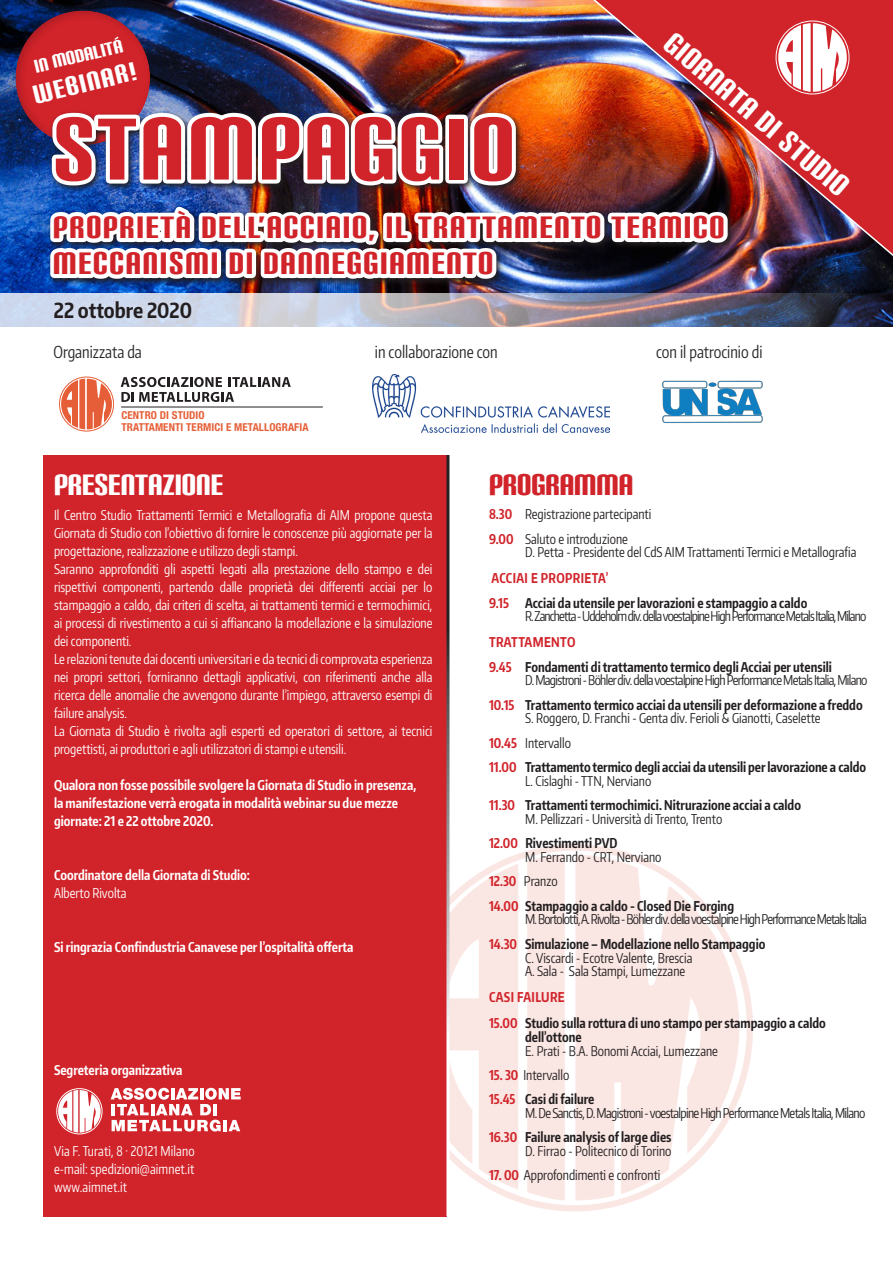
<style>
.page{position:relative;width:893px;height:1263px;background:#fff}
.page>*{position:absolute;margin:0;border:0;box-sizing:border-box;transform-origin:0 0}
.t1{font:85.5px "Carbon Bl";letter-spacing:.05em;color:#d1232a}
.t2{font:30px/36px "Carbon Bl";letter-spacing:.06em;color:#d1232a}
.t3{font:28.5px "Carbon Bl";color:#fff}
.t4{font:28.5px "Carbon Bl";color:#d1232a}
.t5{font:25.35px "Carbon Bl";color:#fff}
.t6{font:700 20.85px "Encode Sans Compressed";color:#231f20}
.t7{font:18px "Carbon Bl";color:#fff}
.t8{font:16.5px "Encode Sans Compressed";color:#282526;scale:.95 1}
.t9{font:13.5px/18px "Encode Sans Compressed";color:#fff;text-align:justify;scale:.95 1}
.t10{font:700 13.5px/13.8px "Encode Sans Compressed";color:#231f20;scale:.95 1}
.t11{font:13.5px "Encode Sans Compressed";letter-spacing:-.005em;color:#231f20;scale:.95 1}
.t12{font:700 13.5px/18px "Encode Sans Compressed";color:#fff;scale:.95 1}
.t13{font:13.5px "Encode Sans Compressed";letter-spacing:-.05em;color:#231f20;scale:.95 1}
.t14{font:13.5px "Encode Sans Compressed";letter-spacing:-.06em;color:#231f20;scale:.95 1}
.t15{font:13.5px "Encode Sans Compressed";letter-spacing:-.065em;color:#231f20;scale:.95 1}
.t16{font:700 13.5px "Encode Sans Compressed";letter-spacing:.03em;color:#d1232a;scale:.95 1}
.t17{font:700 condensed 10.95px/12.1px "Helvetica Neue LT Std";letter-spacing:.01em;color:#e65f37}
.s1{font-weight:400}
.s2{font-weight:700;color:#d1232a}
.s3{color:#d1232a}
</style>
<div class="page">
<img style="left:394px;top:842px;width:359px;height:375px">
<div style="left:43px;top:455px;width:403px;height:761px;background:#d1232a"></div>
<hr style="left:446px;top:455px;width:3px;height:761px;background:#fff">
<img style="left:0;top:0;width:893px;height:293px">
<img style="left:588px;top:0;width:305px;height:261px">
<svg style="left:121px;top:377px;width:170px;height:25px"></svg>
<svg style="left:61px;top:379px;width:51px;height:50px"></svg>
<div style="left:59px;top:377px;width:55px;height:54px;border:1px solid #e65e37;border-radius:50%"></div>
<hr style="left:121px;top:407px;width:202px;height:1px;background:#231f20">
<img style="left:54px;top:288px;width:463px;height:5px">
<img style="left:0;top:293px;width:893px;height:33px">
<div style="left:45px;top:291px;width:156px;height:36px;background:#fff;opacity:.3"></div>
<img style="left:372px;top:374px;width:237px;height:58px">
<img style="left:662px;top:380px;width:101px;height:43px">
<img style="left:47px;top:111px;width:689px;height:177px">
<img style="left:0;top:0;width:447px;height:191px">
<div style="left:445px;top:115px;width:23px;height:69px;border:8px solid #fff"></div>
<img style="left:464px;top:108px;width:58px;height:83px">
<img style="left:0;top:200px;width:734px;height:85px">
<svg style="left:111px;top:1088px;width:130px;height:43px"></svg>
<svg style="left:58px;top:1090px;width:43px;height:42px;background:#f1bec0"></svg>
<div style="left:57px;top:1088px;width:45px;height:46px;border:1px solid #fff;border-radius:50%"></div>
<h3 class="t3" style="left:678px;top:28px;width:233px;rotate:40deg">GIORNATA DI STUDIO</h3>
<h3 class="t7" style="left:32px;top:56px;width:92px;rotate:-13deg">IN MODALITÁ</h3>
<h3 class="t5" style="left:30px;top:82px;width:107px;rotate:-14deg">WEBINAR!</h3>
<h1 class="t1" style="left:53px;top:101px;width:463px">STAMPAGGIO</h1>
<h2 class="t2" style="left:53px;top:209px;width:673px">PROPRIETÀ DELL’ACCIAIO, IL TRATTAMENTO TERMICO<br>MECCANISMI DI DANNEGGIAMENTO</h2>
<h3 class="t6" style="left:54px;top:296px;width:140px">22 ottobre 2020</h3>
<p class="t8" style="left:54px;top:341px;width:95px">Organizzata da</p>
<p class="t17" style="left:121px;top:409px;width:189px">CENTRO DI STUDIO<br>TRATTAMENTI TERMICI E METALLOGRAFIA</p>
<p class="t8" style="left:375px;top:341px;width:131px">in collaborazione con</p>
<p class="t8" style="left:656px;top:341px;width:113px">con il patrocinio di</p>
<p class="t3" style="left:54px;top:469px;width:171px">PRESENTAZIONE</p>
<p class="t9" style="left:54px;top:505px;width:400px">Il Centro Studio Trattamenti Termici e Metallografia di AIM propone questa Giornata di Studio con l’obiettivo di fornire le conoscenze più aggiornate per la progettazione, realizzazione e utilizzo degli stampi.</p>
<p class="t9" style="left:54px;top:559px;width:400px">Saranno approfonditi gli aspetti legati alla prestazione dello stampo e dei rispettivi componenti, partendo dalle proprietà dei differenti acciai per lo stampaggio a caldo, dai criteri di scelta, ai trattamenti termici e termochimici, ai processi di rivestimento a cui si affiancano la modellazione e la simulazione dei componenti.</p>
<p class="t9" style="left:54px;top:649px;width:400px">Le relazioni tenute dai docenti universitari e da tecnici di comprovata esperienza nei propri settori, forniranno dettagli applicativi, con riferimenti anche alla ricerca delle anomalie che avvengono durante l’impiego, attraverso esempi di failure analysis.</p>
<p class="t9" style="left:54px;top:721px;width:400px">La Giornata di Studio è rivolta agli esperti ed operatori di settore, ai tecnici progettisti, ai produttori e agli utilizzatori di stampi e utensili.</p>
<p class="t12" style="left:54px;top:775px;width:383px">Qualora non fosse possibile svolgere la Giornata di Studio in presenza, la manifestazione verrà erogata in modalità webinar su due mezze giornate: 21 e 22 ottobre 2020.</p>
<p class="t12" style="left:54px;top:865px;width:208px">Coordinatore della Giornata di Studio:<br><span class="s1">Alberto Rivolta</span></p>
<p class="t12" style="left:54px;top:937px;width:317px">Si ringrazia Confindustria Canavese per l’ospitalità offerta</p>
<p class="t12" style="left:54px;top:1060px;width:137px">Segreteria organizzativa</p>
<p class="t9" style="left:54px;top:1141px;width:149px">Via F. Turati, 8 · 20121 Milano</p>
<p class="t9" style="left:54px;top:1159px;width:149px">e-mail: spedizioni@aimnet.it</p>
<p class="t9" style="left:54px;top:1177px;width:78px">www.aimnet.it</p>
<p class="t4" style="left:489px;top:469px;width:146px">PROGRAMMA</p>
<p class="t11" style="left:489px;top:505px;width:172px"><span class="s2">8.30</span> Registrazione partecipanti</p>
<p class="t11" style="left:489px;top:530px;width:148px"><span class="s2">9.00</span> Saluto e introduzione</p>
<p class="t11" style="left:525px;top:544px;width:350px">D. Petta - Presidente del CdS AIM Trattamenti Termici e Metallografia</p>
<p class="t16" style="left:491px;top:569px;width:124px">ACCIAI E PROPRIETA’</p>
<p class="t10" style="left:489px;top:595px;width:337px"><span class="s3">9.15</span> Acciai da utensile per lavorazioni e stampaggio a caldo</p>
<p class="t15" style="left:525px;top:607px;width:361px">R. Zanchetta - Uddeholm div. della voestalpine High Performance Metals Italia, Milano</p>
<p class="t16" style="left:489px;top:633px;width:92px">TRATTAMENTO</p>
<p class="t10" style="left:489px;top:659px;width:362px"><span class="s3">9.45</span> Fondamenti di trattamento termico degli Acciai per utensili</p>
<p class="t13" style="left:525px;top:671px;width:362px">D. Magistroni - Böhler div. della voestalpine High Performance Metals Italia, Milano</p>
<p class="t10" style="left:489px;top:697px;width:395px"><span class="s3">10.15</span> Trattamento termico acciai da utensili per deformazione a freddo</p>
<p class="t11" style="left:525px;top:709px;width:312px">S. Roggero, D. Franchi - Genta div. Ferioli &amp; Gianotti, Caselette</p>
<p class="t11" style="left:489px;top:734px;width:88px"><span class="s2">10.45</span> Intervallo</p>
<p class="t10" style="left:489px;top:760px;width:398px"><span class="s3">11.00</span> Trattamento termico degli acciai da utensili per lavorazione a caldo</p>
<p class="t11" style="left:525px;top:772px;width:134px">L. Cislaghi - TTN, Nerviano</p>
<p class="t10" style="left:489px;top:798px;width:330px"><span class="s3">11.30</span> Trattamenti termochimici. Nitrurazione acciai a caldo</p>
<p class="t11" style="left:525px;top:810px;width:209px">M. Pellizzari - Università di Trento, Trento</p>
<p class="t10" style="left:489px;top:836px;width:137px"><span class="s3">12.00</span> Rivestimenti PVD</p>
<p class="t11" style="left:525px;top:848px;width:145px">M. Ferrando - CRT, Nerviano</p>
<p class="t11" style="left:489px;top:872px;width:74px"><span class="s2">12.30</span> Pranzo</p>
<p class="t10" style="left:489px;top:898px;width:259px"><span class="s3">14.00</span> Stampaggio a caldo - Closed Die Forging</p>
<p class="t14" style="left:525px;top:910px;width:361px">M. Bortolotti, A. Rivolta - Böhler div. della voestalpine High Performance Metals Italia</p>
<p class="t10" style="left:489px;top:936px;width:292px"><span class="s3">14.30</span> Simulazione – Modellazione nello Stampaggio</p>
<p class="t11" style="left:525px;top:949px;width:178px">C. Viscardi - Ecotre Valente, Brescia</p>
<p class="t11" style="left:525px;top:962px;width:170px">A. Sala - Sala Stampi, Lumezzane</p>
<p class="t16" style="left:489px;top:988px;width:81px">CASI FAILURE</p>
<p class="t10" style="left:525px;top:1015px;width:318px;text-indent:-36px"><span class="s3">15.00</span> Studio sulla rottura di uno stampo per stampaggio a caldo dell’ottone</p>
<p class="t11" style="left:525px;top:1042px;width:204px">E. Prati - B.A. Bonomi Acciai, Lumezzane</p>
<p class="t11" style="left:489px;top:1066px;width:86px"><span class="s2">15. 30</span> Intervallo</p>
<p class="t10" style="left:489px;top:1092px;width:112px"><span class="s3">15.45</span> Casi di failure</p>
<p class="t13" style="left:525px;top:1104px;width:360px">M. De Sanctis, D. Magistroni - voestalpine High Performance Metals Italia, Milano</p>
<p class="t10" style="left:489px;top:1130px;width:194px"><span class="s3">16.30</span> Failure analysis of large dies</p>
<p class="t11" style="left:525px;top:1142px;width:156px">D. Firrao - Politecnico di Torino</p>
<p class="t11" style="left:489px;top:1166px;width:182px"><span class="s2">17. 00</span> Approfondimenti e confronti</p>
</div>
